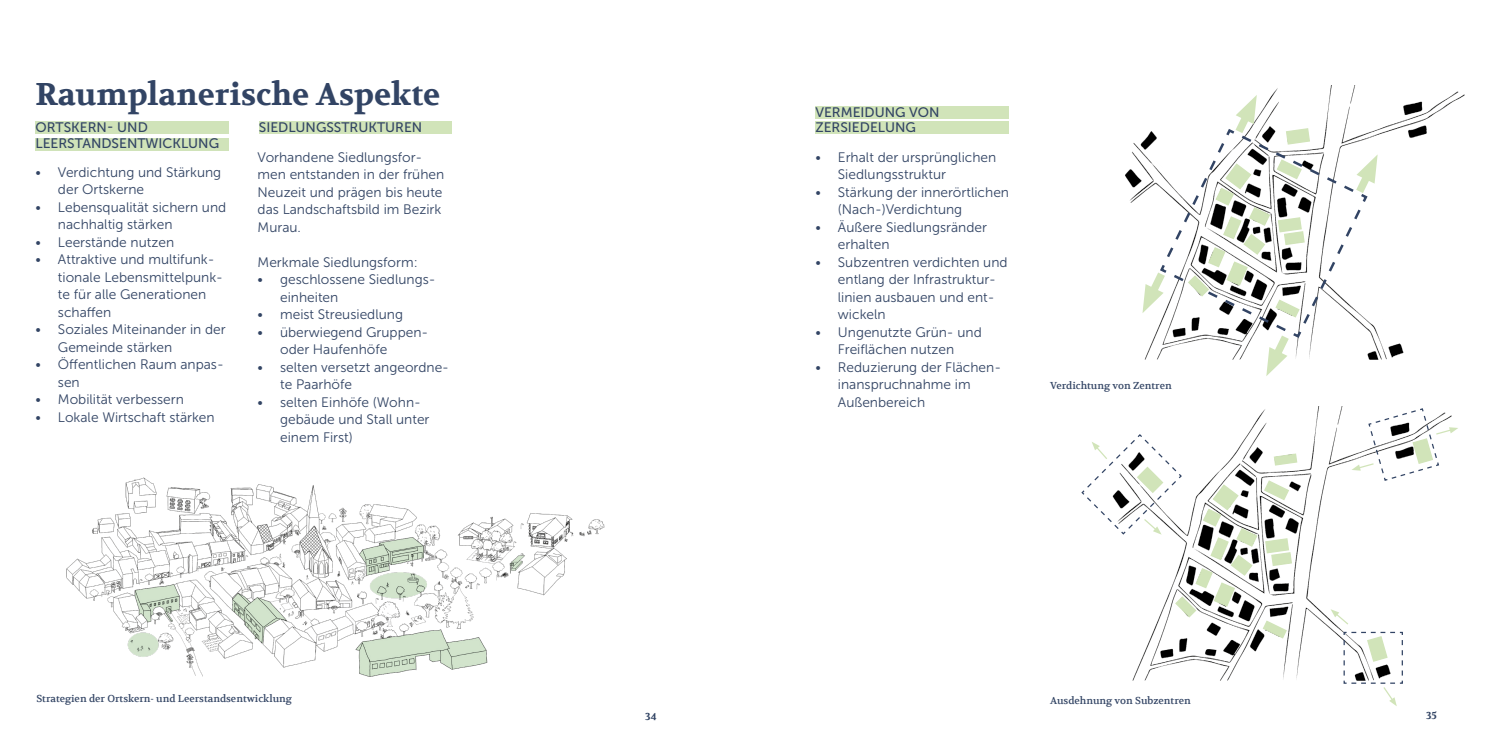
<style>
.page{position:relative;width:1489px;height:745px;background:#fff}
.page>*{position:absolute;margin:0;border:0;box-sizing:border-box;transform-origin:0 0}
.t1{font:700 31.25px "Volkhov";color:#324464}
.t2{font:13.75px/17.5px "Museo Sans 300";color:#324464}
.t3{font:13.75px/15px "Museo Sans 500";color:#324464}
.t4{font:10px "Volkhov";color:#324464}
.t5{font:700 10px "Volkhov";color:#324464}
</style>
<div class="page">
<div style="left:815px;top:106px;width:194px;height:12px;background:#d1e4b9"></div>
<div style="left:815px;top:121px;width:194px;height:12px;background:#d1e4b9"></div>
<img style="left:1133px;top:406px;width:218px;height:273px">
<svg style="left:1351px;top:408px;width:107px;height:73px"></svg>
<svg style="left:1081px;top:433px;width:216px;height:206px"></svg>
<img style="left:1125px;top:85px;width:340px;height:269px">
<svg style="left:1424px;top:116px;width:22px;height:28px"></svg>
<svg style="left:1139px;top:95px;width:261px;height:281px"></svg>
<svg style="left:1330px;top:608px;width:73px;height:97px"></svg>
<img style="left:66px;top:477px;width:539px;height:200px">
<div style="left:259px;top:121px;width:192px;height:12px;background:#d1e4b9"></div>
<div style="left:35px;top:121px;width:194px;height:12px;background:#d0e3b9"></div>
<div style="left:35px;top:138px;width:194px;height:12px;background:#d0e3b9"></div>
<h1 class="t1" style="left:35px;top:76px;width:406px">Raumplanerische Aspekte</h1>
<p class="t3" style="left:259px;top:119px;width:165px">SIEDLUNGSSTRUKTUREN</p>
<p class="t2" style="left:257px;top:148px;width:188px">Vorhandene Siedlungsfor&shy;men entstanden in der frühen<br>Neuzeit und prägen bis heute das Landschaftsbild im Bezirk<br>Murau.</p>
<p class="t2" style="left:257px;top:253px;width:162px">Merkmale Siedlungsform:</p>
<p class="t2" style="left:280px;top:271px;width:157px;text-indent:-22px">• geschlossene Siedlungs&shy;einheiten</p>
<p class="t2" style="left:257px;top:306px;width:147px">• meist Streusiedlung</p>
<p class="t2" style="left:280px;top:323px;width:150px;text-indent:-22px">• überwiegend Gruppen&shy;oder Haufenhöfe</p>
<p class="t2" style="left:280px;top:358px;width:170px;text-indent:-22px">• selten versetzt angeordne&shy;te Paarhöfe</p>
<p class="t2" style="left:280px;top:393px;width:151px;text-indent:-22px">• selten Einhöfe (Wohn&shy;gebäude und Stall unter einem First)</p>
<p class="t3" style="left:35px;top:119px;width:114px">ORTSKERN- UND</p>
<p class="t2" style="left:58px;top:163px;width:165px;text-indent:-22px">• Verdichtung und Stärkung der Ortskerne</p>
<p class="t2" style="left:58px;top:198px;width:170px;text-indent:-22px">• Lebensqualität sichern und nachhaltig stärken</p>
<p class="t2" style="left:35px;top:233px;width:140px">• Leerstände nutzen</p>
<p class="t2" style="left:58px;top:251px;width:166px;text-indent:-22px">• Attraktive und multifunk&shy;tionale Lebensmittelpunk&shy;te für alle Generationen schaffen</p>
<p class="t2" style="left:58px;top:321px;width:169px;text-indent:-22px">• Soziales Miteinander in der<br>Gemeinde stärken</p>
<p class="t2" style="left:58px;top:356px;width:167px;text-indent:-22px">• Öffentlichen Raum anpas&shy;sen</p>
<p class="t2" style="left:35px;top:391px;width:150px">• Mobilität verbessern</p>
<p class="t2" style="left:35px;top:408px;width:181px">• Lokale Wirtschaft stärken</p>
<p class="t3" style="left:35px;top:136px;width:185px">LEERSTANDSENTWICKLUNG</p>
<p class="t4" style="left:36px;top:691px;width:257px">Strategien der Ortskern- und Leerstandsentwicklung</p>
<p class="t3" style="left:815px;top:104px;width:126px">VERMEIDUNG VON<br>ZERSIEDELUNG</p>
<p class="t2" style="left:837px;top:148px;width:160px;text-indent:-22px">• Erhalt der ursprünglichen<br>Siedlungsstruktur</p>
<p class="t2" style="left:837px;top:183px;width:173px;text-indent:-22px">• Stärkung der innerörtlichen (Nach-)Verdichtung</p>
<p class="t2" style="left:837px;top:218px;width:150px;text-indent:-22px">• Äußere Siedlungsränder erhalten</p>
<p class="t2" style="left:837px;top:253px;width:171px;text-indent:-22px">• Subzentren verdichten und entlang der Infrastruktur&shy;linien ausbauen und ent&shy;wickeln</p>
<p class="t2" style="left:815px;top:323px;width:168px;text-align:center">• Ungenutzte Grün- und<br>Freiflächen nutzen</p>
<p class="t2" style="left:837px;top:358px;width:165px;text-indent:-22px">• Reduzierung der Flächen&shy;inanspruchnahme im<br>Außenbereich</p>
<p class="t4" style="left:1050px;top:379px;width:123px">Verdichtung von Zentren</p>
<p class="t4" style="left:1050px;top:694px;width:142px">Ausdehnung von Subzentren</p>
<p class="t5" style="left:645px;top:710px;width:13px">34</p>
<p class="t5" style="left:1425px;top:709px;width:12px">35</p>
</div>
